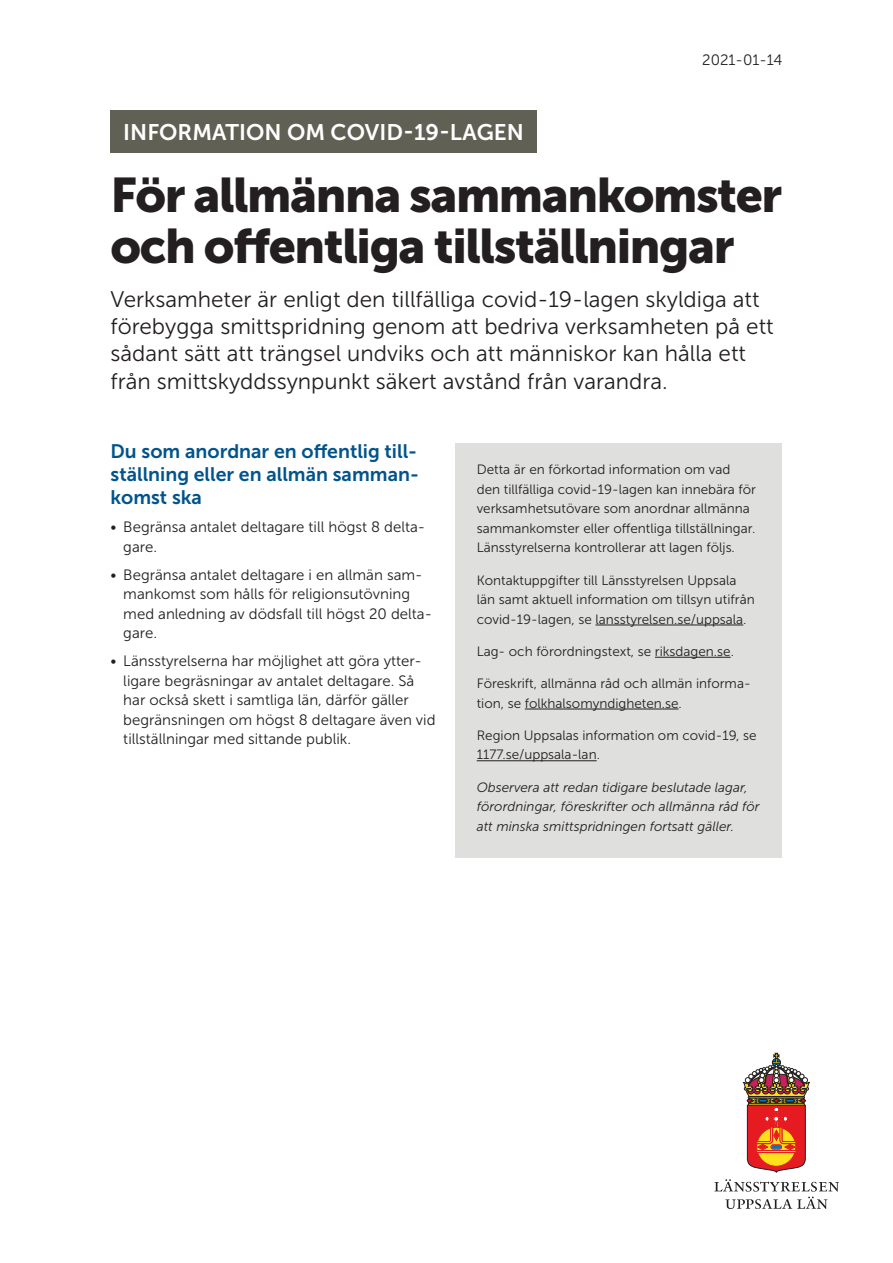
<style>
.page{position:relative;width:893px;height:1263px;background:#fff}
.page>*{position:absolute;margin:0;border:0;box-sizing:border-box;transform-origin:0 0}
.Rubrik_2{font:48.3px/51px "Museo Sans 900";letter-spacing:-.03em;color:#231f20}
.Ingress{font:22.5px/27px "Museo Sans 300";color:#231f20}
.Rubrik_1{font:22.5px "Museo Sans 700";color:#fff}
.Rubrik_3{font:19.5px/23.4px "Museo Sans 700";color:#00548b;text-align:justify}
.Brödtext_-_lista{font:15px/19.5px "Museo Sans 300";color:#231f20}
.Datum{font:15px "Museo Sans 300";color:#231f20}
.Faktaruta_-_brödtext{font:13.5px/19.5px "Museo Sans 300";color:#231f20}
.Faktaruta_-_brödtext-2{font:italic 13.5px/19.5px "Museo Sans 300";color:#231f20}
</style>
<div class="page">
<svg style="left:714px;top:1179px;width:125px;height:30px"></svg>
<svg style="left:743px;top:1053px;width:67px;height:120px"></svg>
<div style="left:111px;top:111px;width:426px;height:42px;background:#616055"></div>
<div style="left:455px;top:443px;width:327px;height:414px;background:#dfdfdd"></div>
<hr style="left:595px;top:625px;width:148px;height:1px;background:#231f20">
<hr style="left:655px;top:657px;width:76px;height:1px;background:#231f20">
<hr style="left:525px;top:709px;width:154px;height:1px;background:#231f20">
<hr style="left:477px;top:760px;width:120px;height:1px;background:#231f20">
<p class="Datum" style="left:702px;top:52px;width:82px">2021-01-14</p>
<h1 class="Rubrik_1" style="left:123px;top:120px;width:402px">INFORMATION OM COVID-19-LAGEN</h1>
<h2 class="Rubrik_2" style="left:111px;top:170px;width:673px">För allmänna sammankomster och offentliga tillställningar</h2>
<p class="Ingress" style="left:111px;top:286px;width:665px">Verksamheter är enligt den tillfälliga covid-19-lagen skyldiga att förebygga smittspridning genom att bedriva verksamheten på ett sådant sätt att trängsel undviks och att människor kan hålla ett från smittskyddssynpunkt säkert avstånd från varandra.</p>
<h3 class="Rubrik_3" style="left:111px;top:439px;width:310px">Du som anordnar en offentlig till&shy;ställning eller en allmän samman&shy;komst ska</h3>
<p class="Brödtext_-_lista" style="left:123px;top:518px;width:303px;text-indent:-13px">• Begränsa antalet deltagare till högst 8 delta&shy;gare.</p>
<p class="Brödtext_-_lista" style="left:123px;top:565px;width:310px;text-indent:-13px">• Begränsa antalet deltagare i en allmän sam&shy;mankomst som hålls för religionsutövning med anledning av dödsfall till högst 20 delta&shy;gare.</p>
<p class="Brödtext_-_lista" style="left:123px;top:652px;width:314px;text-indent:-13px">• Länsstyrelserna har möjlighet att göra ytter&shy;ligare begräsningar av antalet deltagare. Så har också skett i samtliga län, därför gäller begränsningen om högst 8 deltagare även vid tillställningar med sittande publik.</p>
<p class="Faktaruta_-_brödtext" style="left:477px;top:460px;width:281px">Detta är en förkortad information om vad den tillfälliga covid-19-lagen kan innebära för verksamhetsutövare som anordnar allmänna sammankomster eller offentliga tillställningar.<br>Länsstyrelserna kontrollerar att lagen följs.</p>
<p class="Faktaruta_-_brödtext" style="left:477px;top:570px;width:279px">Kontaktuppgifter till Länsstyrelsen Uppsala län samt aktuell information om tillsyn utifrån covid-19-lagen, se lansstyrelsen.se/uppsala.</p>
<p class="Faktaruta_-_brödtext" style="left:477px;top:641px;width:259px">Lag- och förordningstext, se riksdagen.se.</p>
<p class="Faktaruta_-_brödtext" style="left:477px;top:674px;width:275px">Föreskrift, allmänna råd och allmän informa&shy;tion, se folkhalsomyndigheten.se.</p>
<p class="Faktaruta_-_brödtext" style="left:477px;top:725px;width:281px">Region Uppsalas information om covid-19, se<br>1177.se/uppsala-lan.</p>
<p class="Faktaruta_-_brödtext-2" style="left:477px;top:777px;width:284px">Observera att redan tidigare beslutade lagar, förordningar, föreskrifter och allmänna råd för att minska smittspridningen fortsatt gäller.</p>
</div>
